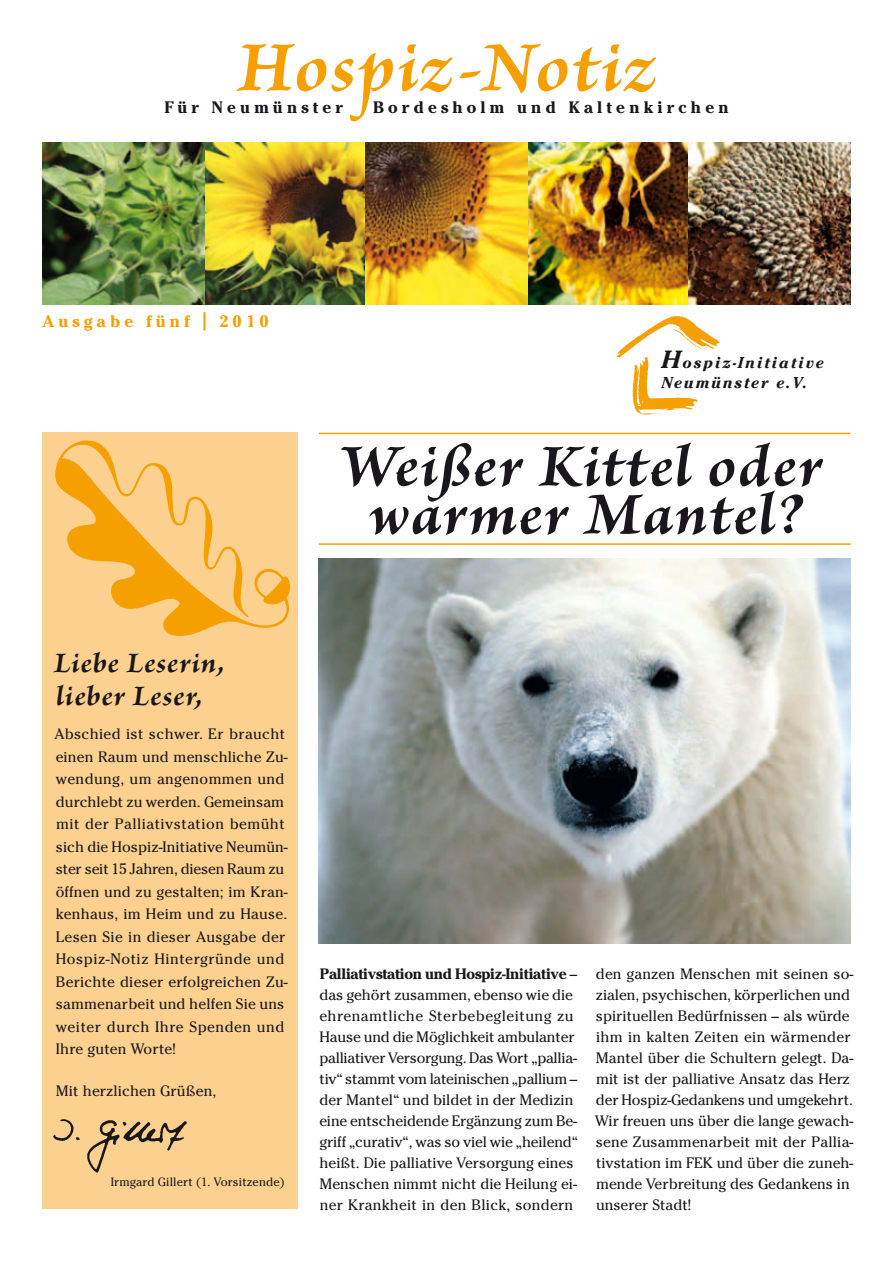
<style>
.page{position:relative;width:893px;height:1263px;background:#fff}
.page>*{position:absolute;margin:0;border:0;box-sizing:border-box;transform-origin:0 0}
.t1{font:italic 700 63px/48px "Brioso Pro";letter-spacing:.03em;color:#1a171c;text-align:center}
.t2{font:italic 700 30px/33px "Brioso Pro";letter-spacing:.04em;color:#1a171c}
.t3{font:700 16.5px "Cheltenham";letter-spacing:.25em;color:#1a171c}
.t4{font:700 16.5px "Cheltenham";letter-spacing:.25em;color:#f59f00}
.t5{font:italic 700 15.6px/19.8px "Cheltenham";letter-spacing:.12em;color:#1a171c}
.t6{font:15px/21px "Cheltenham";letter-spacing:.005em;color:#1a171c}
.t7{font:12px "Cheltenham";letter-spacing:.01em;color:#1a171c}
.s1{font-weight:900;font-size:24.75px}
.s2{font-size:24.75px}
.s3{font-weight:700}
</style>
<div class="page">
<div style="left:43px;top:433px;width:255px;height:776px;background:#fcd08e"></div>
<img style="left:616px;top:316px;width:104px;height:99px">
<img style="left:43px;top:142px;width:807px;height:162px">
<svg style="left:236px;top:44px;width:420px;height:77px"></svg>
<hr style="left:319px;top:433px;width:531px;height:1px;background:#f59f00">
<hr style="left:319px;top:543px;width:531px;height:2px;background:#f59f00">
<img style="left:319px;top:559px;width:531px;height:384px">
<img style="left:53px;top:1119px;width:134px;height:54px">
<p class="t3" style="left:164px;top:98px;width:180px">Für Neumünster</p>
<p class="t3" style="left:373px;top:98px;width:357px">Bordesholm und Kaltenkirchen</p>
<p class="t4" style="left:43px;top:312px;width:228px">Ausgabe fünf <span class="s1">|</span> 2010</p>
<p class="t5" style="left:661px;top:353px;width:164px"><span class="s2">H</span>ospiz-Initiative<br>Neumünster e.V.</p>
<h1 class="t1" style="left:340px;top:439px;width:484px">Weißer Kittel oder warmer Mantel?</h1>
<h2 class="t2" style="left:54px;top:645px;width:172px">Liebe Leserin, lieber Leser,</h2>
<p class="t6" style="left:54px;top:723px;width:235px;line-height:22.5px">Abschied ist schwer. Er braucht einen Raum und menschliche Zu&shy;wendung, um angenommen und durchlebt zu werden. Gemeinsam mit der Palliativstation bemüht sich die Hospiz-Initiative Neumün&shy;ster seit 15 Jahren, diesen Raum zu öffnen und zu gestalten; im Kran&shy;kenhaus, im Heim und zu Hause.<br>Lesen Sie in dieser Ausgabe der<br>Hospiz-Notiz Hintergründe und<br>Berichte dieser erfolgreichen Zu&shy;sammenarbeit und helfen Sie uns weiter durch Ihre Spenden und<br>Ihre guten Worte!</p>
<p class="t6" style="left:56px;top:1080px;width:162px">Mit herzlichen Grüßen,</p>
<p class="t7" style="left:111px;top:1174px;width:175px">Irmgard Gillert (1. Vorsitzende)</p>
<p class="t6" style="left:319px;top:963px;width:260px"><span class="s3">Palliativstation und Hospiz-Initiative</span> – das gehört zusammen, ebenso wie die ehrenamtliche Sterbebegleitung zu Hause und die Möglichkeit ambulanter palliativer Versorgung. Das Wort „pallia&shy;tiv“ stammt vom lateinischen „pallium – der Mantel“ und bildet in der Medizin eine entscheidende Ergänzung zum Be&shy;griff „curativ“, was so viel wie „heilend“ heißt. Die palliative Versorgung eines Menschen nimmt nicht die Heilung ei&shy;ner Krankheit in den Blick, sondern</p>
<p class="t6" style="left:595px;top:963px;width:260px">den ganzen Menschen mit seinen so&shy;zialen, psychischen, körperlichen und spirituellen Bedürfnissen – als würde ihm in kalten Zeiten ein wärmender Mantel über die Schultern gelegt. Da&shy;mit ist der palliative Ansatz das Herz der Hospiz-Gedankens und umgekehrt.<br>Wir freuen uns über die lange gewach&shy;sene Zusammenarbeit mit der Pallia&shy;tivstation im FEK und über die zuneh&shy;mende Verbreitung des Gedankens in unserer Stadt!</p>
</div>
